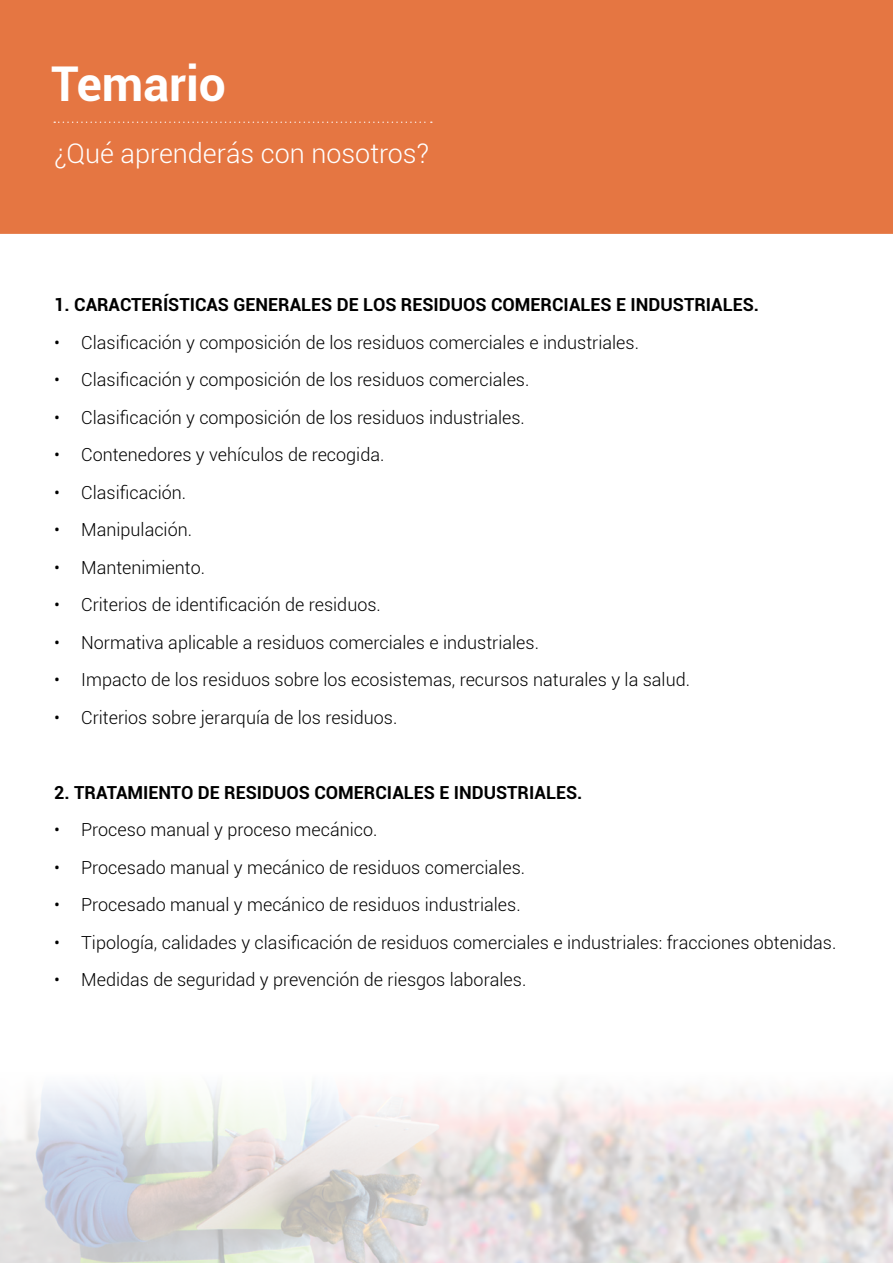
<style>
.page{position:relative;width:893px;height:1263px;background:#fff}
.page>*{position:absolute;margin:0;border:0;box-sizing:border-box;transform-origin:0 0}
.t1{font:700 48px "Roboto";color:#fff}
.t2{font:300 27px "Roboto";color:#fff}
.t3{font:300 18px "Roboto";color:#000}
.t4{font:700 18px "Roboto";color:#000}
</style>
<div class="page">
<img style="left:0;top:1085px;width:893px;height:178px">
<div style="left:0;top:0;width:893px;height:234px;background:#e57642"></div>
<svg style="left:54px;top:121px;width:378px;height:2px"></svg>
<h1 class="t1" style="left:51px;top:50px;width:176px">Temario</h1>
<h2 class="t2" style="left:54px;top:135px;width:376px">¿Qué aprenderás con nosotros?</h2>
<p class="t4" style="left:54px;top:292px;width:706px">1. CARACTERÍSTICAS GENERALES DE LOS RESIDUOS COMERCIALES E INDUSTRIALES.</p>
<p class="t3" style="left:54px;top:330px;width:586px">• Clasificación y composición de los residuos comerciales e industriales.</p>
<p class="t3" style="left:54px;top:367px;width:477px">• Clasificación y composición de los residuos comerciales.</p>
<p class="t3" style="left:54px;top:405px;width:472px">• Clasificación y composición de los residuos industriales.</p>
<p class="t3" style="left:54px;top:442px;width:332px">• Contenedores y vehículos de recogida.</p>
<p class="t3" style="left:54px;top:480px;width:133px">• Clasificación.</p>
<p class="t3" style="left:54px;top:517px;width:139px">• Manipulación.</p>
<p class="t3" style="left:54px;top:555px;width:152px">• Mantenimiento.</p>
<p class="t3" style="left:54px;top:592px;width:328px">• Criterios de identificación de residuos.</p>
<p class="t3" style="left:54px;top:630px;width:486px">• Normativa aplicable a residuos comerciales e industriales.</p>
<p class="t3" style="left:54px;top:667px;width:637px">• Impacto de los residuos sobre los ecosistemas, recursos naturales y la salud.</p>
<p class="t3" style="left:54px;top:705px;width:345px">• Criterios sobre jerarquía de los residuos.</p>
<p class="t4" style="left:54px;top:779px;width:530px">2. TRATAMIENTO DE RESIDUOS COMERCIALES E INDUSTRIALES.</p>
<p class="t3" style="left:54px;top:817px;width:325px">• Proceso manual y proceso mecánico.</p>
<p class="t3" style="left:54px;top:855px;width:472px">• Procesado manual y mecánico de residuos comerciales.</p>
<p class="t3" style="left:54px;top:892px;width:468px">• Procesado manual y mecánico de residuos industriales.</p>
<p class="t3" style="left:54px;top:930px;width:784px">• Tipología, calidades y clasificación de residuos comerciales e industriales: fracciones obtenidas.</p>
<p class="t3" style="left:54px;top:967px;width:474px">• Medidas de seguridad y prevención de riesgos laborales.</p>
</div>
